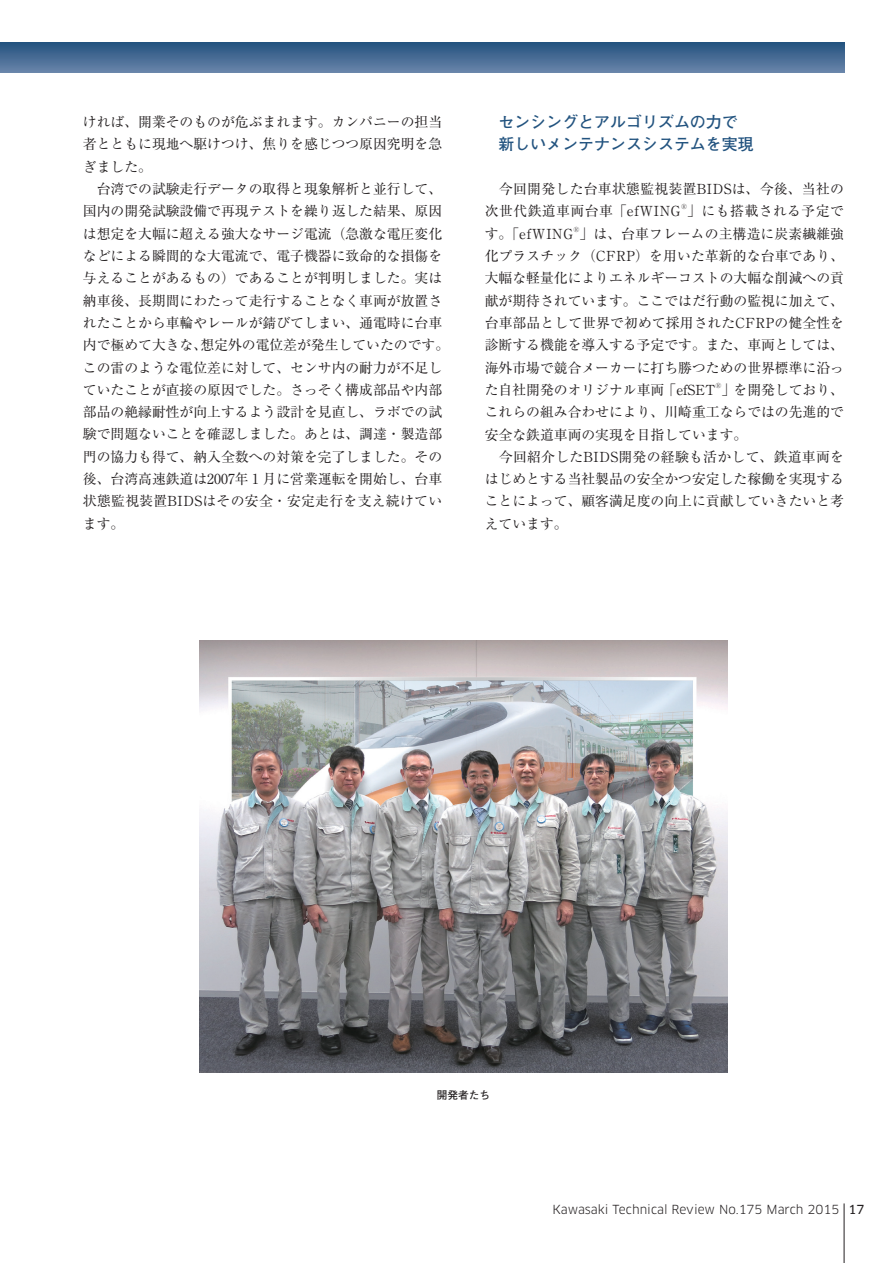
<style>
.page{position:relative;width:893px;height:1263px;background:#fff}
.page>*{position:absolute;margin:0;border:0;box-sizing:border-box;transform-origin:0 0}
.t1{font:700 15.9px/22.4px "Futo Go B101 Pro";color:#22537f}
.t2{font:13.8px/22.4px "Ryumin Pro";color:#231f20}
.t3{font:13.8px/22.4px "Ryumin Pro";letter-spacing:.025em;color:#231f20}
.t4{font:13.8px "Ryumin Pro";letter-spacing:.035em;color:#231f20}
.t5{font:12.15px "Clan Pro";color:#231f20}
.t6{font:700 10.65px "Futo Go B101 Pro";color:#231f20}
.t7{font:6.9px "Ryumin Pro";color:#231f20}
.s1{font-family:"Clan Pro News"}
</style>
<div class="page">
<img style="left:200px;top:640px;width:527px;height:433px">
<svg style="left:0;top:43px;width:844px;height:29px;background:#466b94"></svg>
<hr style="left:844px;top:1203px;width:1px;height:60px;background:#231f20">
<p class="t2" style="left:83px;top:110px;width:368px">ければ、開業そのものが危ぶまれます。カンパニーの担当者とともに現地へ駆けつけ、焦りを感じつつ原因究明を急ぎました。<br>　台湾での試験走行データの取得と現象解析と並行して、国内の開発試験設備で再現テストを繰り返した結果、原因は想定を大幅に超える強大なサージ電流（急激な電圧変化などによる瞬間的な大電流で、電子機器に致命的な損傷を与えることがあるもの）であることが判明しました。実は納車後、長期間にわたって走行することなく車両が放置されたことから車輪やレールが錆びてしまい、通電時に台車内で極めて大きな、想定外の電位差が発生していたのです。この雷のような電位差に対して、センサ内の耐力が不足していたことが直接の原因でした。さっそく構成部品や内部部品の絶縁耐性が向上するよう設計を見直し、ラボでの試験で問題ないことを確認しました。あとは、調達・製造部門の協力も得て、納入全数への対策を完了しました。その後、台湾高速鉄道は2007年 1 月に営業運転を開始し、台車状態監視装置BIDSはその安全・安定走行を支え続けています。</p>
<p class="t1" style="left:499px;top:109px;width:257px">センシングとアルゴリズムの力で新しいメンテナンスシステムを実現</p>
<p class="t3" style="left:485px;top:177px;width:361px">　今回開発した台車状態監視装置BIDSは、今後、当社の次世代鉄道車両台車「efWING</p>
<p class="t7" style="left:681px;top:201px;width:8px">®</p>
<p class="t4" style="left:687px;top:200px;width:158px">」にも搭載される予定で</p>
<p class="t2" style="left:485px;top:221px;width:90px">す。「efWING</p>
<p class="t7" style="left:574px;top:224px;width:8px">®</p>
<p class="t2" style="left:485px;top:221px;width:361px;text-align:justify;text-indent:95px">」は、台車フレームの主構造に炭素繊維強化プラスチック（CFRP）を用いた革新的な台車であり、大幅な軽量化によりエネルギーコストの大幅な削減への貢献が期待されています。ここではだ行動の監視に加えて、台車部品として世界で初めて採用されたCFRPの健全性を診断する機能を導入する予定です。また、車両としては、海外市場で競合メーカーに打ち勝つための世界標準に沿った自社開発のオリジナル車両「efSET 」を開発しており、</p>
<p class="t7" style="left:715px;top:380px;width:8px">®</p>
<p class="t2" style="left:485px;top:400px;width:361px">これらの組み合わせにより、川崎重工ならではの先進的で安全な鉄道車両の実現を目指しています。<br>　今回紹介したBIDS開発の経験も活かして、鉄道車両をはじめとする当社製品の安全かつ安定した稼働を実現することによって、顧客満足度の向上に貢献していきたいと考えています。</p>
<p class="t6" style="left:437px;top:1086px;width:55px">開発者たち</p>
<p class="t5" style="left:552px;top:1202px;width:314px">Kawasaki Technical Review No.175 March 2015 <span class="s1">17</span></p>
</div>
